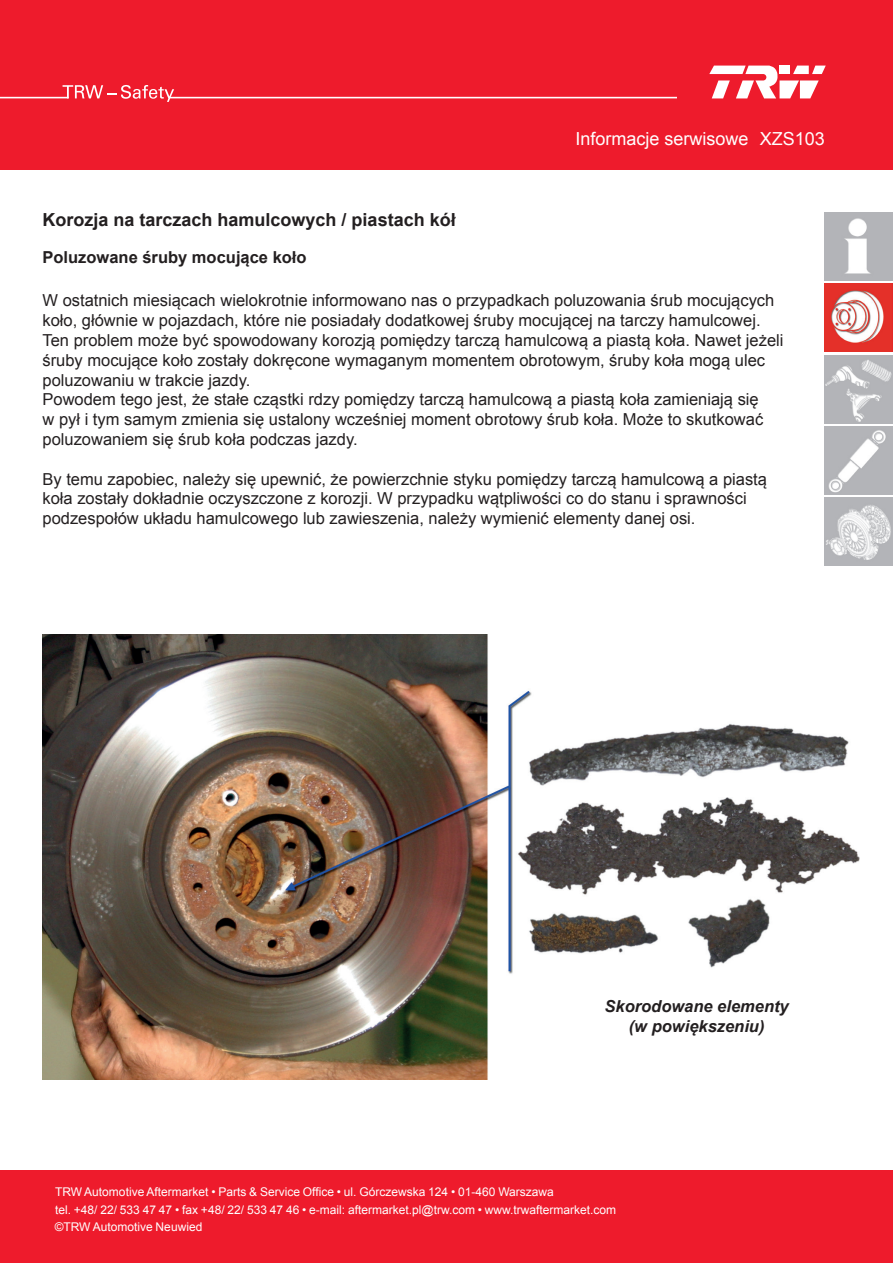
<style>
.page{position:relative;width:893px;height:1263px;background:#ee1b2c}
.page>*{position:absolute;margin:0;border:0;box-sizing:border-box;transform-origin:0 0}
.t1{font:700 18px "Arial";color:#231f20}
.t2{font:18px "Arial";color:#fff}
.t3{font:16.5px/19.8px "Arial";color:#231f20}
.t4{font:italic 700 16.5px/19.8px "Arial";color:#231f20;text-align:center}
.t5{font:700 16.5px "Arial";color:#231f20}
.t6{font:12px/17.2px "Arial";color:#fff}
</style>
<div class="page">
<svg style="left:63px;top:85px;width:111px;height:17px"></svg>
<hr style="left:0;top:97px;width:69px;height:1px;background:#fff">
<hr style="left:169px;top:97px;width:507px;height:1px;background:#fff">
<svg style="left:709px;top:66px;width:117px;height:32px"></svg>
<div style="left:0;top:171px;width:893px;height:999px;background:#fff"></div>
<img style="left:825px;top:213px;width:68px;height:68px">
<img style="left:825px;top:284px;width:68px;height:68px">
<img style="left:825px;top:355px;width:68px;height:68px">
<img style="left:825px;top:426px;width:68px;height:68px">
<img style="left:825px;top:497px;width:68px;height:68px">
<img style="left:43px;top:634px;width:817px;height:446px">
<p class="t2" style="left:575px;top:127px;width:175px">Informacje serwisowe</p>
<p class="t2" style="left:760px;top:127px;width:67px">XZS103</p>
<p class="t1" style="left:43px;top:207px;width:415px">Korozja na tarczach hamulcowych / piastach kół</p>
<p class="t5" style="left:43px;top:246px;width:266px">Poluzowane śruby mocujące koło</p>
<p class="t3" style="left:43px;top:291px;width:742px">W ostatnich miesiącach wielokrotnie informowano nas o przypadkach poluzowania śrub mocujących koło, głównie w pojazdach, które nie posiadały dodatkowej śruby mocującej na tarczy hamulcowej.<br>Ten problem może być spowodowany korozją pomiędzy tarczą hamulcową a piastą koła. Nawet jeżeli śruby mocujące koło zostały dokręcone wymaganym momentem obrotowym, śruby koła mogą ulec poluzowaniu w trakcie jazdy.<br>Powodem tego jest, że stałe cząstki rdzy pomiędzy tarczą hamulcową a piastą koła zamieniają się<br>w pył i tym samym zmienia się ustalony wcześniej moment obrotowy śrub koła. Może to skutkować poluzowaniem się śrub koła podczas jazdy.</p>
<p class="t3" style="left:43px;top:469px;width:726px">By temu zapobiec, należy się upewnić, że powierzchnie styku pomiędzy tarczą hamulcową a piastą koła zostały dokładnie oczyszczone z korozji. W przypadku wątpliwości co do stanu i sprawności podzespołów układu hamulcowego lub zawieszenia, należy wymienić elementy danej osi.</p>
<p class="t4" style="left:604px;top:997px;width:186px">Skorodowane elementy (w powiększeniu)</p>
<p class="t6" style="left:55px;top:1184px;width:563px">TRW Automotive Aftermarket • Parts &amp; Service Office • ul. Górczewska 124 • 01-460 Warszawa<br>tel. +48/ 22/ 533 47 47 • fax +48/ 22/ 533 47 46 • e-mail: aftermarket.pl@trw.com • www.trwaftermarket.com</p>
<p class="t6" style="left:55px;top:1218px;width:149px">©TRW Automotive Neuwied</p>
</div>
